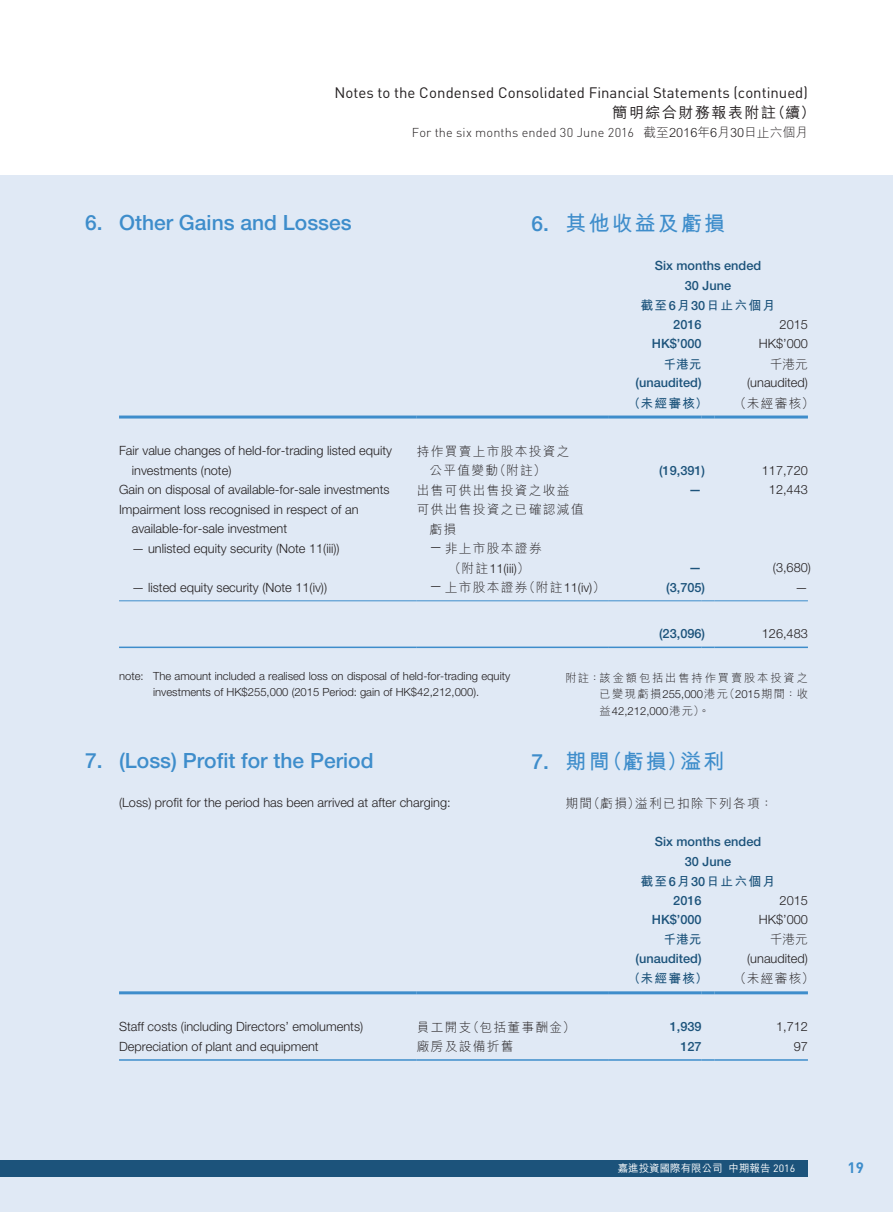
<style>
.page{position:relative;width:893px;height:1212px;background:#fff}
.page>*{position:absolute;margin:0;border:0;box-sizing:border-box;transform-origin:0 0}
.t1{font:500 21px "Helvetica Neue LT Std";color:#3e8dcb}
.t2{font:700 21px "M Hei HK";letter-spacing:.1em;color:#3e8dcb}
.t3{font:15px "DIN Pro";color:#231f20}
.t4{font:500 15px "M Hei HK";letter-spacing:.1em;color:#231f20}
.t5{font:700 15px "DIN Pro";color:#3e8dcb}
.t6{font:300 12.75px/19.5px "Helvetica Neue LT Std";color:#231f20}
.t7{font:300 12.75px/19.5px "M Hei HK";letter-spacing:.1em;color:#231f20}
.t8{font:500 12.75px/19.5px "Helvetica Neue LT Std";color:#1c537b;text-align:center}
.t9{font:300 12.75px "DIN Pro";letter-spacing:.015em;color:#231f20}
.t10{font:700 12.75px "M Hei HK";letter-spacing:.1em;color:#1c537b}
.t11{font:300 11.25px/16.5px "Helvetica Neue LT Std";color:#231f20;text-align:center}
.t12{font:300 11.25px/16.5px "M Hei HK";letter-spacing:.17em;color:#231f20;text-align:right}
.t13{font:500 10.5px "M Hei HK";color:#fff}
.s1{font-family:"M Hei HK"}
.s2{font-family:"Helvetica Neue LT Std";font-weight:500}
.s3{font-family:"Helvetica Neue LT Std"}
.s4{font-family:"DIN Pro";font-weight:400}
</style>
<div class="page">
<div style="left:0;top:175px;width:893px;height:1037px;background:#e0e9f5"></div>
<div style="left:0;top:1160px;width:808px;height:17px;background:#1c537b"></div>
<hr style="left:119px;top:600px;width:298px;height:1px;background:#3e8dcb">
<hr style="left:417px;top:600px;width:191px;height:1px;background:#3e8dcb">
<hr style="left:608px;top:600px;width:94px;height:1px;background:#3e8dcb">
<svg style="left:702px;top:600px;width:12px;height:1px"></svg>
<hr style="left:714px;top:600px;width:94px;height:1px;background:#3e8dcb">
<hr style="left:119px;top:415px;width:298px;height:3px;background:#3e8dcb">
<hr style="left:417px;top:415px;width:191px;height:3px;background:#3e8dcb">
<hr style="left:608px;top:415px;width:94px;height:3px;background:#3e8dcb">
<svg style="left:702px;top:415px;width:12px;height:3px"></svg>
<hr style="left:714px;top:415px;width:94px;height:3px;background:#3e8dcb">
<hr style="left:119px;top:646px;width:298px;height:2px;background:#3e8dcb">
<hr style="left:417px;top:646px;width:191px;height:2px;background:#3e8dcb">
<hr style="left:608px;top:646px;width:94px;height:2px;background:#3e8dcb">
<svg style="left:702px;top:646px;width:12px;height:2px"></svg>
<hr style="left:714px;top:646px;width:94px;height:2px;background:#3e8dcb">
<hr style="left:119px;top:991px;width:298px;height:3px;background:#3e8dcb">
<hr style="left:417px;top:991px;width:191px;height:3px;background:#3e8dcb">
<hr style="left:608px;top:991px;width:94px;height:3px;background:#3e8dcb">
<svg style="left:702px;top:991px;width:12px;height:3px"></svg>
<hr style="left:714px;top:991px;width:94px;height:3px;background:#3e8dcb">
<hr style="left:119px;top:1059px;width:298px;height:2px;background:#3e8dcb">
<hr style="left:417px;top:1059px;width:191px;height:2px;background:#3e8dcb">
<hr style="left:608px;top:1059px;width:94px;height:2px;background:#3e8dcb">
<svg style="left:702px;top:1059px;width:12px;height:2px"></svg>
<hr style="left:714px;top:1059px;width:94px;height:2px;background:#3e8dcb">
<p class="t3" style="left:334px;top:82px;width:475px">Notes to the Condensed Consolidated Financial Statements (continued)</p>
<p class="t4" style="left:613px;top:101px;width:204px">簡明綜合財務報表附註（續）</p>
<p class="t9" style="left:412px;top:124px;width:398px">For the six months ended 30 June 2016 <span class="s1">截至2016年6月30日止六個月</span></p>
<h1 class="t1" style="left:85px;top:210px;width:268px">6. Other Gains and Losses</h1>
<h1 class="t2" style="left:531px;top:208px;width:195px"><span class="s2">6.</span> 其他收益及虧損</h1>
<p class="t8" style="left:655px;top:256px;width:108px">Six months ended<br>30 June</p>
<p class="t10" style="left:641px;top:296px;width:136px">截至<span class="s2">6</span>月<span class="s2">30</span>日止六個月</p>
<p class="t8" style="left:673px;top:315px;width:30px">2016</p>
<p class="t6" style="left:780px;top:314px;width:30px">2015</p>
<p class="t8" style="left:652px;top:334px;width:51px">HK$’000</p>
<p class="t6" style="left:759px;top:334px;width:51px">HK$’000</p>
<p class="t10" style="left:663px;top:355px;width:40px">千港元</p>
<p class="t7" style="left:770px;top:354px;width:40px">千港元</p>
<p class="t8" style="left:635px;top:373px;width:68px">(unaudited)</p>
<p class="t6" style="left:747px;top:373px;width:62px">(unaudited)</p>
<p class="t10" style="left:628px;top:393px;width:82px">（未經審核）</p>
<p class="t7" style="left:734px;top:393px;width:82px">（未經審核）</p>
<p class="t6" style="left:132px;top:441px;width:262px;text-indent:-13px">Fair value changes of held-for-trading listed equity investments (note)</p>
<p class="t7" style="left:429px;top:441px;width:142px;text-indent:-13px">持作買賣上市股本投資之公平值變動（附註）</p>
<p class="t8" style="left:659px;top:460px;width:48px">(19,391)</p>
<p class="t6" style="left:762px;top:460px;width:48px">117,720</p>
<p class="t6" style="left:119px;top:480px;width:272px">Gain on disposal of available-for-sale investments</p>
<p class="t7" style="left:417px;top:480px;width:154px">出售可供出售投資之收益</p>
<p class="t8" style="left:689px;top:480px;width:14px">—</p>
<p class="t6" style="left:769px;top:480px;width:40px">12,443</p>
<p class="t6" style="left:132px;top:499px;width:228px;text-indent:-13px">Impairment loss recognised in respect of an available-for-sale investment</p>
<p class="t7" style="left:429px;top:500px;width:156px;text-indent:-13px">可供出售投資之已確認減值虧損</p>
<p class="t6" style="left:132px;top:538px;width:209px">— unlisted equity security (Note 11(iii))</p>
<p class="t7" style="left:429px;top:539px;width:114px"><span class="s3">—</span>非上市股本證券</p>
<p class="t6" style="left:449px;top:558px;width:82px"><span class="s1">（附註</span>11(iii)<span class="s1">）</span></p>
<p class="t8" style="left:689px;top:558px;width:14px">—</p>
<p class="t6" style="left:773px;top:558px;width:40px">(3,680)</p>
<p class="t6" style="left:132px;top:577px;width:197px">— listed equity security (Note 11(iv))</p>
<p class="t7" style="left:429px;top:578px;width:177px"><span class="s3">—</span> 上市股本證券（附註<span class="s3">11(iv)</span>）</p>
<p class="t8" style="left:666px;top:577px;width:40px">(3,705)</p>
<p class="t6" style="left:795px;top:577px;width:14px">—</p>
<p class="t8" style="left:659px;top:623px;width:48px">(23,096)</p>
<p class="t6" style="left:762px;top:623px;width:48px">126,483</p>
<p class="t11" style="left:119px;top:667px;width:393px">note: The amount included a realised loss on disposal of held-for-trading equity investments of HK$255,000 (2015 Period: gain of HK$42,212,000).</p>
<p class="t12" style="left:566px;top:669px;width:244px">附註：該金額包括出售持作買賣股本投資之已變現虧損<span class="s3">255,000</span>港元（<span class="s3">2015</span>期間：收</p>
<p class="t11" style="left:600px;top:702px;width:112px"><span class="s1">益</span>42,212,000<span class="s1">港元）。</span></p>
<h1 class="t2" style="left:531px;top:745px;width:194px"><span class="s2">7.</span> 期間（虧損）溢利</h1>
<p class="t7" style="left:566px;top:793px;width:209px">期間（虧損）溢利已扣除下列各項：</p>
<h1 class="t1" style="left:85px;top:748px;width:290px">7. (Loss) Profit for the Period</h1>
<p class="t6" style="left:119px;top:793px;width:333px">(Loss) profit for the period has been arrived at after charging:</p>
<p class="t8" style="left:655px;top:832px;width:108px">Six months ended<br>30 June</p>
<p class="t10" style="left:641px;top:872px;width:136px">截至<span class="s2">6</span>月<span class="s2">30</span>日止六個月</p>
<p class="t8" style="left:673px;top:890px;width:30px">2016</p>
<p class="t6" style="left:780px;top:890px;width:30px">2015</p>
<p class="t8" style="left:652px;top:910px;width:51px">HK$’000</p>
<p class="t6" style="left:759px;top:910px;width:51px">HK$’000</p>
<p class="t10" style="left:663px;top:930px;width:40px">千港元</p>
<p class="t7" style="left:770px;top:930px;width:40px">千港元</p>
<p class="t8" style="left:635px;top:949px;width:68px">(unaudited)</p>
<p class="t6" style="left:747px;top:949px;width:62px">(unaudited)</p>
<p class="t10" style="left:628px;top:969px;width:82px">（未經審核）</p>
<p class="t7" style="left:734px;top:969px;width:82px">（未經審核）</p>
<p class="t6" style="left:119px;top:1016px;width:246px">Staff costs (including Directors’ emoluments)</p>
<p class="t7" style="left:417px;top:1017px;width:160px">員工開支（包括董事酬金）</p>
<p class="t8" style="left:670px;top:1017px;width:33px">1,939</p>
<p class="t6" style="left:776px;top:1016px;width:33px">1,712</p>
<p class="t6" style="left:119px;top:1036px;width:201px">Depreciation of plant and equipment</p>
<p class="t7" style="left:417px;top:1036px;width:98px">廠房及設備折舊</p>
<p class="t8" style="left:680px;top:1036px;width:23px">127</p>
<p class="t6" style="left:794px;top:1036px;width:16px">97</p>
<p class="t13" style="left:618px;top:1161px;width:179px">嘉進投資國際有限公司 中期報告 <span class="s4">2016</span></p>
<p class="t5" style="left:848px;top:1157px;width:18px">19</p>
</div>
